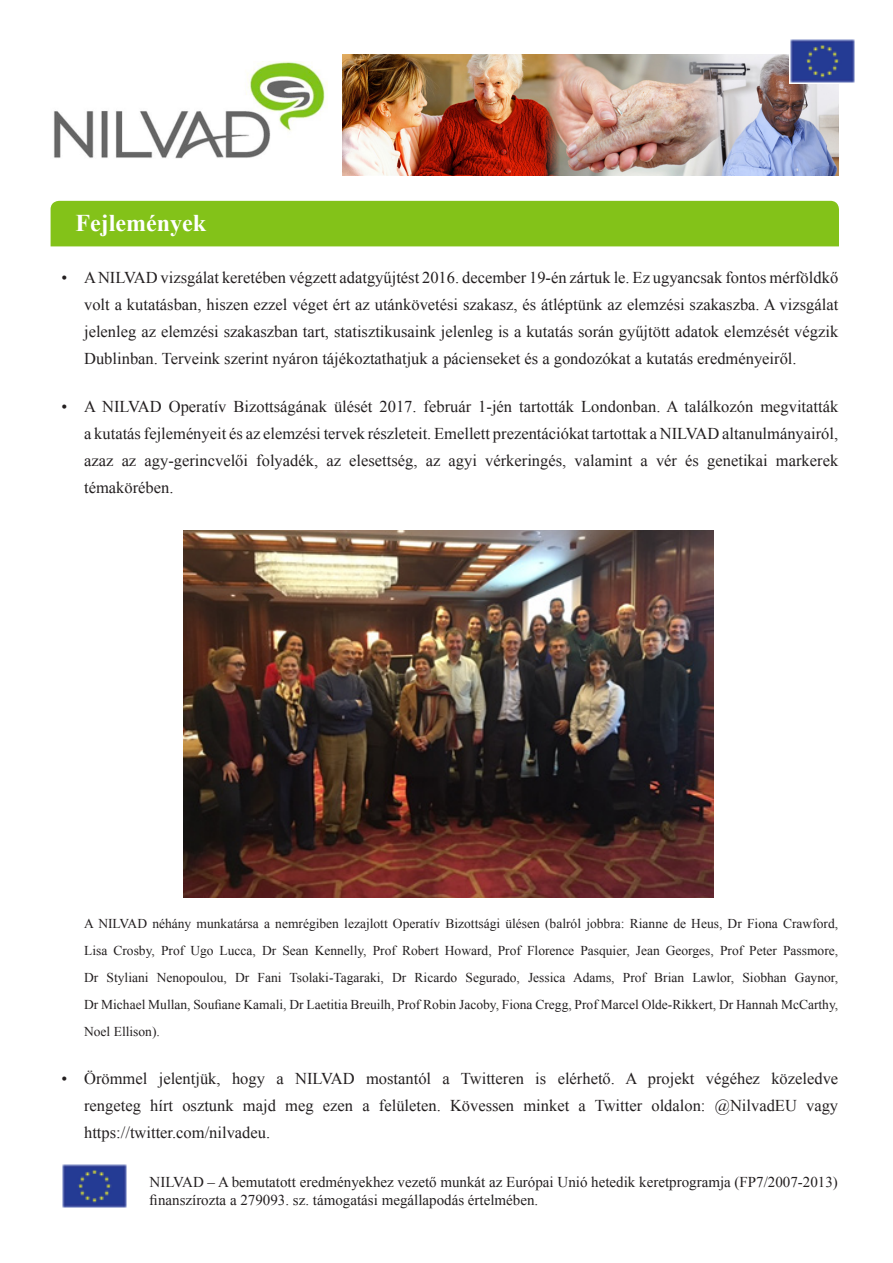
<style>
.page{position:relative;width:893px;height:1263px;background:#fff}
.page>*{position:absolute;margin:0;border:0;box-sizing:border-box;transform-origin:0 0}
.t1{font:700 24px "Times New Roman";color:#fff}
.t2{font:16.5px/27px "Times New Roman";color:#231f20;text-align:justify}
.t3{font:15px/18px "Times New Roman";color:#231f20}
.t4{font:13.5px/27px "Times New Roman";color:#231f20;text-align:justify}
</style>
<div class="page">
<img style="left:342px;top:54px;width:497px;height:122px">
<img style="left:54px;top:61px;width:273px;height:98px">
<div style="left:51px;top:201px;width:788px;height:45px;background:#83c219"></div>
<img style="left:789px;top:39px;width:66px;height:45px">
<img style="left:62px;top:1164px;width:65px;height:44px">
<img style="left:183px;top:530px;width:530px;height:368px">
<p class="t1" style="left:76px;top:205px;width:132px">Fejlemények</p>
<p class="t2" style="left:84px;top:264px;width:756px;text-indent:-22px">• A NILVAD vizsgálat keretében végzett adatgyűjtést 2016. december 19-én zártuk le. Ez ugyancsak fontos mérföldkő volt a kutatásban, hiszen ezzel véget ért az utánkövetési szakasz, és átléptünk az elemzési szakaszba. A vizsgálat jelenleg az elemzési szakaszban tart, statisztikusaink jelenleg is a kutatás során gyűjtött adatok elemzését végzik Dublinban. Terveink szerint nyáron tájékoztathatjuk a pácienseket és a gondozókat a kutatás eredményeiről.</p>
<p class="t2" style="left:84px;top:393px;width:756px;text-indent:-22px">• A NILVAD Operatív Bizottságának ülését 2017. február 1-jén tartották Londonban. A találkozón megvitatták a kutatás fejleményeit és az elemzési tervek részleteit. Emellett prezentációkat tartottak a NILVAD altanulmányairól, azaz az agy-gerincvelői folyadék, az elesettség, az agyi vérkeringés, valamint a vér és genetikai markerek témakörében.</p>
<p class="t4" style="left:84px;top:909px;width:756px">A NILVAD néhány munkatársa a nemrégiben lezajlott Operatív Bizottsági ülésen (balról jobbra: Rianne de Heus, Dr Fiona Crawford, Lisa Crosby, Prof Ugo Lucca, Dr Sean Kennelly, Prof Robert Howard, Prof Florence Pasquier, Jean Georges, Prof Peter Passmore, Dr Styliani Nenopoulou, Dr Fani Tsolaki-Tagaraki, Dr Ricardo Segurado, Jessica Adams, Prof Brian Lawlor, Siobhan Gaynor, Dr Michael Mullan, Soufiane Kamali, Dr Laetitia Breuilh, Prof Robin Jacoby, Fiona Cregg, Prof Marcel Olde-Rikkert, Dr Hannah McCarthy, Noel Ellison).</p>
<p class="t2" style="left:84px;top:1065px;width:756px;text-indent:-22px">• Örömmel jelentjük, hogy a NILVAD mostantól a Twitteren is elérhető. A projekt végéhez közeledve rengeteg hírt osztunk majd meg ezen a felületen. Kövessen minket a Twitter oldalon: @NilvadEU vagy https://twitter.com/nilvadeu.</p>
<p class="t3" style="left:150px;top:1173px;width:690px">NILVAD – A bemutatott eredményekhez vezető munkát az Európai Unió hetedik keretprogramja (FP7/2007-2013) finanszírozta a 279093. sz. támogatási megállapodás értelmében.</p>
</div>
